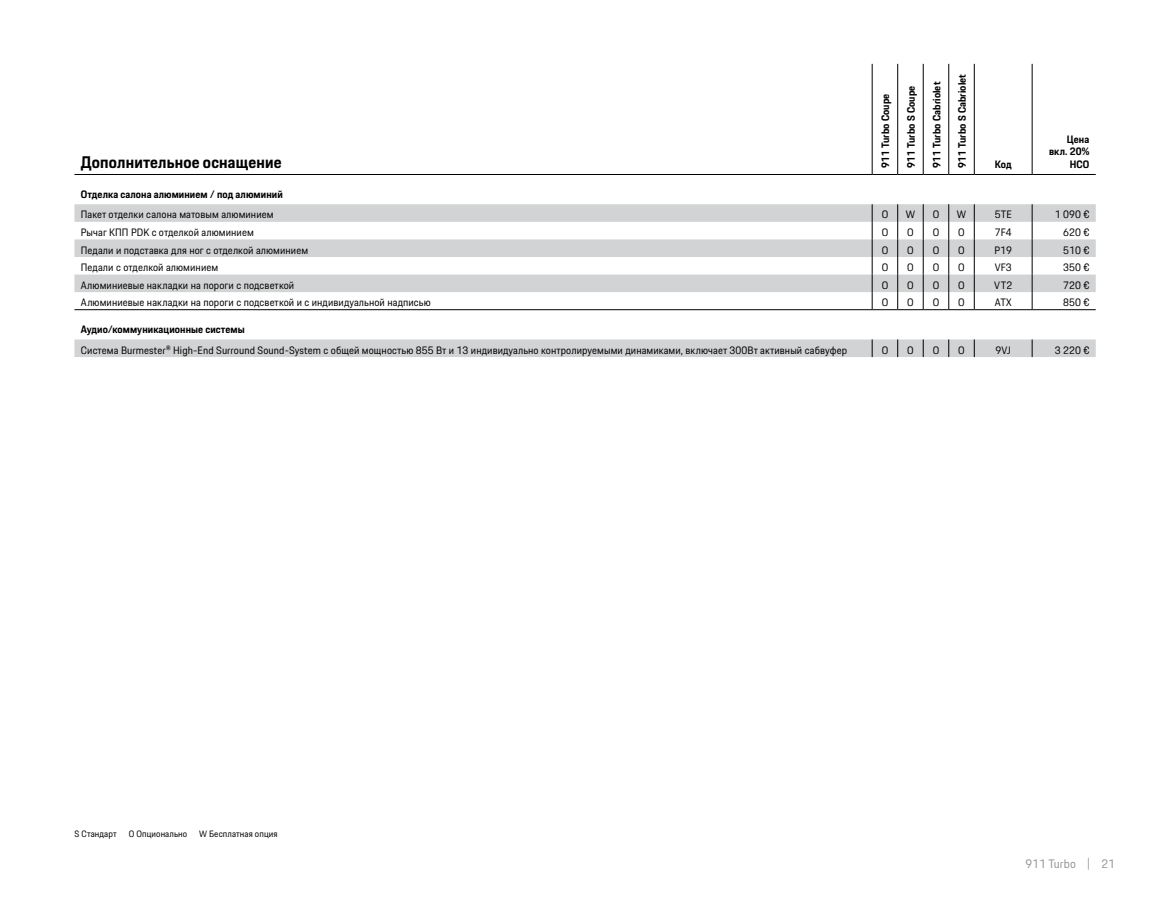
<style>
.page{position:relative;width:1170px;height:915px;background:#fff}
.page>*{position:absolute;margin:0;border:0;box-sizing:border-box;transform-origin:0 0}
.t1{font:700 16.5px "Porsche Next";letter-spacing:.01em;color:#000}
.t2{font:12px "Porsche Next";letter-spacing:.01em;color:#939598}
.t3{font:10.5px "Porsche Next";letter-spacing:.01em;color:#000}
.t4{font:700 10.5px/12.6px "Porsche Next";letter-spacing:.01em;color:#000;text-align:right}
.t5{font:9px "Porsche Next";letter-spacing:.01em;color:#000}
</style>
<div class="page">
<svg style="left:74px;top:204px;width:1021px;height:153px"></svg>
<svg style="left:897px;top:339px;width:1px;height:18px"></svg>
<svg style="left:922px;top:339px;width:1px;height:18px"></svg>
<hr style="left:1031px;top:64px;width:1px;height:110px;background:#000">
<svg style="left:1031px;top:204px;width:1px;height:105px"></svg>
<svg style="left:1031px;top:339px;width:1px;height:18px"></svg>
<hr style="left:871px;top:64px;width:1px;height:110px;background:#000">
<hr style="left:897px;top:64px;width:1px;height:110px;background:#000">
<hr style="left:922px;top:64px;width:1px;height:110px;background:#000">
<hr style="left:948px;top:64px;width:1px;height:110px;background:#000">
<hr style="left:973px;top:64px;width:1px;height:110px;background:#000">
<svg style="left:871px;top:339px;width:1px;height:18px"></svg>
<svg style="left:948px;top:339px;width:1px;height:18px"></svg>
<svg style="left:973px;top:339px;width:1px;height:18px"></svg>
<hr style="left:74px;top:174px;width:798px;height:1px;background:#000">
<svg style="left:872px;top:174px;width:102px;height:1px"></svg>
<hr style="left:974px;top:174px;width:58px;height:1px;background:#000">
<hr style="left:1032px;top:174px;width:63px;height:1px;background:#000">
<hr style="left:74px;top:309px;width:798px;height:1px;background:#000">
<svg style="left:871px;top:204px;width:103px;height:106px"></svg>
<hr style="left:974px;top:309px;width:58px;height:1px;background:#000">
<hr style="left:1032px;top:309px;width:63px;height:1px;background:#000">
<h1 class="t1" style="left:81px;top:151px;width:202px">Дополнительноe оснащение</h1>
<p class="t4" style="left:879px;top:168px;width:76px;rotate:-90deg">911 Turbo Coupe</p>
<p class="t4" style="left:904px;top:168px;width:84px;rotate:-90deg">911 Turbo S Coupe</p>
<p class="t4" style="left:930px;top:168px;width:88px;rotate:-90deg">911 Turbo Cabriolet</p>
<p class="t4" style="left:955px;top:168px;width:95px;rotate:-90deg">911 Turbo S Cabriolet</p>
<p class="t4" style="left:994px;top:158px;width:18px">Код</p>
<p class="t4" style="left:1049px;top:133px;width:42px">Цена вкл. 20%<br>НСО</p>
<p class="t4" style="left:81px;top:188px;width:203px">Отделка салона алюминием / под алюминий</p>
<p class="t3" style="left:81px;top:208px;width:194px">Пакет отделки салона матовым алюминием</p>
<p class="t3" style="left:881px;top:208px;width:8px">O</p>
<p class="t3" style="left:905px;top:208px;width:11px">W</p>
<p class="t3" style="left:932px;top:208px;width:8px">O</p>
<p class="t3" style="left:956px;top:208px;width:11px">W</p>
<p class="t3" style="left:994px;top:208px;width:18px">5TE</p>
<p class="t3" style="left:1054px;top:208px;width:36px">1 090 €</p>
<p class="t3" style="left:81px;top:225px;width:174px">Рычаг КПП PDK с отделкой алюминием</p>
<p class="t3" style="left:881px;top:225px;width:8px">O</p>
<p class="t3" style="left:907px;top:225px;width:8px">O</p>
<p class="t3" style="left:932px;top:225px;width:8px">O</p>
<p class="t3" style="left:958px;top:225px;width:8px">O</p>
<p class="t3" style="left:994px;top:225px;width:19px">7F4</p>
<p class="t3" style="left:1063px;top:225px;width:28px">620 €</p>
<p class="t3" style="left:81px;top:243px;width:229px">Педали и подставка для ног с отделкой алюминием</p>
<p class="t3" style="left:881px;top:243px;width:8px">O</p>
<p class="t3" style="left:907px;top:243px;width:8px">O</p>
<p class="t3" style="left:932px;top:243px;width:8px">O</p>
<p class="t3" style="left:958px;top:243px;width:8px">O</p>
<p class="t3" style="left:994px;top:243px;width:19px">P19</p>
<p class="t3" style="left:1063px;top:243px;width:28px">510 €</p>
<p class="t3" style="left:81px;top:260px;width:139px">Педали с отделкой алюминием</p>
<p class="t3" style="left:881px;top:260px;width:8px">O</p>
<p class="t3" style="left:907px;top:260px;width:8px">O</p>
<p class="t3" style="left:932px;top:260px;width:8px">O</p>
<p class="t3" style="left:958px;top:260px;width:8px">O</p>
<p class="t3" style="left:994px;top:260px;width:19px">VF3</p>
<p class="t3" style="left:1063px;top:260px;width:28px">350 €</p>
<p class="t3" style="left:81px;top:278px;width:215px">Алюминиевые накладки на пороги с подсветкой</p>
<p class="t3" style="left:881px;top:278px;width:8px">O</p>
<p class="t3" style="left:907px;top:278px;width:8px">O</p>
<p class="t3" style="left:932px;top:278px;width:8px">O</p>
<p class="t3" style="left:958px;top:278px;width:8px">O</p>
<p class="t3" style="left:994px;top:278px;width:19px">VT2</p>
<p class="t3" style="left:1063px;top:278px;width:28px">720 €</p>
<p class="t3" style="left:81px;top:295px;width:351px">Алюминиевые накладки на пороги с подсветкой и с индивидуальной надписью</p>
<p class="t3" style="left:881px;top:295px;width:8px">O</p>
<p class="t3" style="left:907px;top:295px;width:8px">O</p>
<p class="t3" style="left:932px;top:295px;width:8px">O</p>
<p class="t3" style="left:958px;top:295px;width:8px">O</p>
<p class="t3" style="left:994px;top:295px;width:18px">ATX</p>
<p class="t3" style="left:1063px;top:295px;width:28px">850 €</p>
<p class="t4" style="left:81px;top:323px;width:165px">Аудио/коммуникационные системы</p>
<p class="t3" style="left:81px;top:343px;width:767px">Система Burmester® High-End Surround Sound-System с общей мощностью 855 Вт и 13 индивидуально контролируемыми динамиками, включает 300Вт активный сабвуфер</p>
<p class="t3" style="left:881px;top:343px;width:8px">O</p>
<p class="t3" style="left:907px;top:343px;width:8px">O</p>
<p class="t3" style="left:932px;top:343px;width:8px">O</p>
<p class="t3" style="left:958px;top:343px;width:8px">O</p>
<p class="t3" style="left:995px;top:343px;width:17px">9VJ</p>
<p class="t3" style="left:1054px;top:343px;width:36px">3 220 €</p>
<p class="t5" style="left:74px;top:827px;width:44px">S Стандарт</p>
<p class="t5" style="left:129px;top:827px;width:60px">O Опционально</p>
<p class="t5" style="left:199px;top:827px;width:80px">W Бесплатная опция</p>
<p class="t2" style="left:1025px;top:855px;width:91px">911 Turbo | 21</p>
</div>
